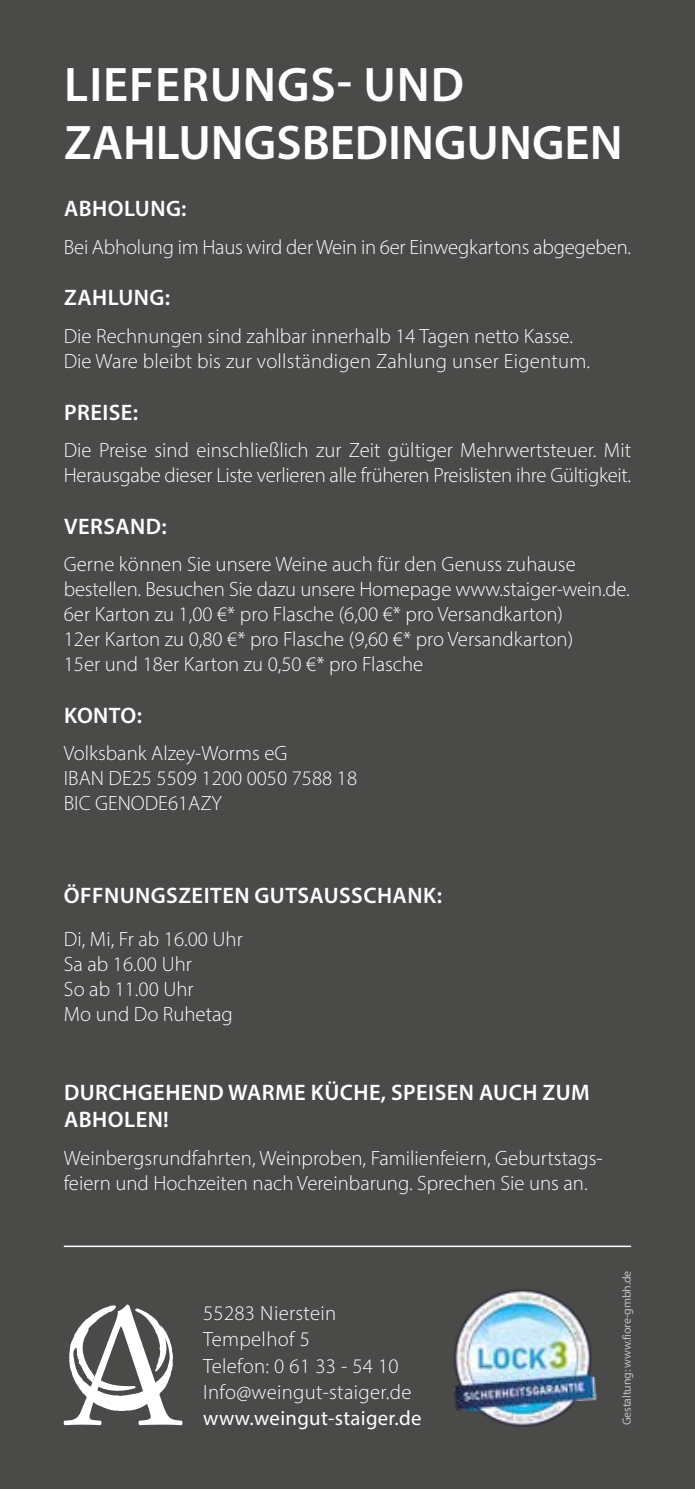
<style>
.page{position:relative;width:695px;height:1489px;background:#fff}
.page>*{position:absolute;margin:0;border:0;box-sizing:border-box;transform-origin:0 0}
.t1{font:600 48.75px/58.5px "Myriad Pro";color:#fff}
.t2{font:600 22.5px/27px "Myriad Pro";letter-spacing:.02em;color:#fff}
.t3{font:300 20.75px/25px "Myriad Pro";color:#fff}
.t4{font:20.75px "Myriad Pro";letter-spacing:.015em;color:#fff}
.t5{font:12px "Myriad Pro";letter-spacing:-.02em;color:#bebebe}
</style>
<div class="page">
<div style="left:0;top:0;width:694px;height:1488px;background:#4a4a49"></div>
<svg style="left:63px;top:1304px;width:120px;height:120px"></svg>
<hr style="left:64px;top:1245px;width:567px;height:1px;background:#fff">
<img style="left:453px;top:1289px;width:144px;height:138px">
<h1 class="t1" style="left:64px;top:54px;width:559px">LIEFERUNGS- UND<br>ZAHLUNGSBEDINGUNGEN</h1>
<p class="t2" style="left:64px;top:194px;width:124px">ABHOLUNG:</p>
<p class="t3" style="left:64px;top:234px;width:568px">Bei Abholung im Haus wird der Wein in 6er Einwegkartons abgegeben.</p>
<p class="t2" style="left:64px;top:284px;width:108px">ZAHLUNG:</p>
<p class="t3" style="left:64px;top:323px;width:527px">Die Rechnungen sind zahlbar innerhalb 14 Tagen netto Kasse.<br>Die Ware bleibt bis zur vollständigen Zahlung unser Eigentum.</p>
<p class="t2" style="left:64px;top:398px;width:75px">PREISE:</p>
<p class="t3" style="left:64px;top:437px;width:568px">Die Preise sind einschließlich zur Zeit gültiger Mehrwertsteuer. Mit<br>Herausgabe dieser Liste verlieren alle früheren Preislisten ihre Gültigkeit.</p>
<p class="t2" style="left:64px;top:512px;width:104px">VERSAND:</p>
<p class="t3" style="left:64px;top:552px;width:567px">Gerne können Sie unsere Weine auch für den Genuss zuhause bestellen. Besuchen Sie dazu unsere Homepage www.staiger-wein.de.<br>6er Karton zu 1,00 €* pro Flasche (6,00 €* pro Versandkarton)<br>12er Karton zu 0,80 €* pro Flasche (9,60 €* pro Versandkarton)<br>15er und 18er Karton zu 0,50 €* pro Flasche</p>
<p class="t2" style="left:64px;top:701px;width:79px">KONTO:</p>
<p class="t3" style="left:64px;top:740px;width:295px">Volksbank Alzey-Worms eG<br>IBAN DE25 5509 1200 0050 7588 18<br>BIC GENODE61AZY</p>
<p class="t2" style="left:64px;top:881px;width:379px">ÖFFNUNGSZEITEN GUTSAUSSCHANK:</p>
<p class="t3" style="left:64px;top:926px;width:180px">Di, Mi, Fr ab 16.00 Uhr<br>Sa ab 16.00 Uhr<br>So ab 11.00 Uhr<br>Mo und Do Ruhetag</p>
<p class="t2" style="left:64px;top:1078px;width:527px">DURCHGEHEND WARME KÜCHE, SPEISEN AUCH ZUM<br>ABHOLEN!</p>
<p class="t3" style="left:64px;top:1145px;width:540px">Weinbergsrundfahrten, Weinproben, Familienfeiern, Geburtstags&shy;feiern und Hochzeiten nach Vereinbarung. Sprechen Sie uns an.</p>
<p class="t3" style="left:203px;top:1299px;width:210px;line-height:26.2px">55283 Nierstein<br>Tempelhof 5<br>Telefon: 0 61 33 - 54 10<br>Info@weingut-staiger.de</p>
<p class="t4" style="left:203px;top:1405px;width:220px">www.weingut-staiger.de</p>
<p class="t5" style="left:619px;top:1424px;width:156px;rotate:-90deg">Gestaltung: www.fiore-gmbh.de</p>
</div>
